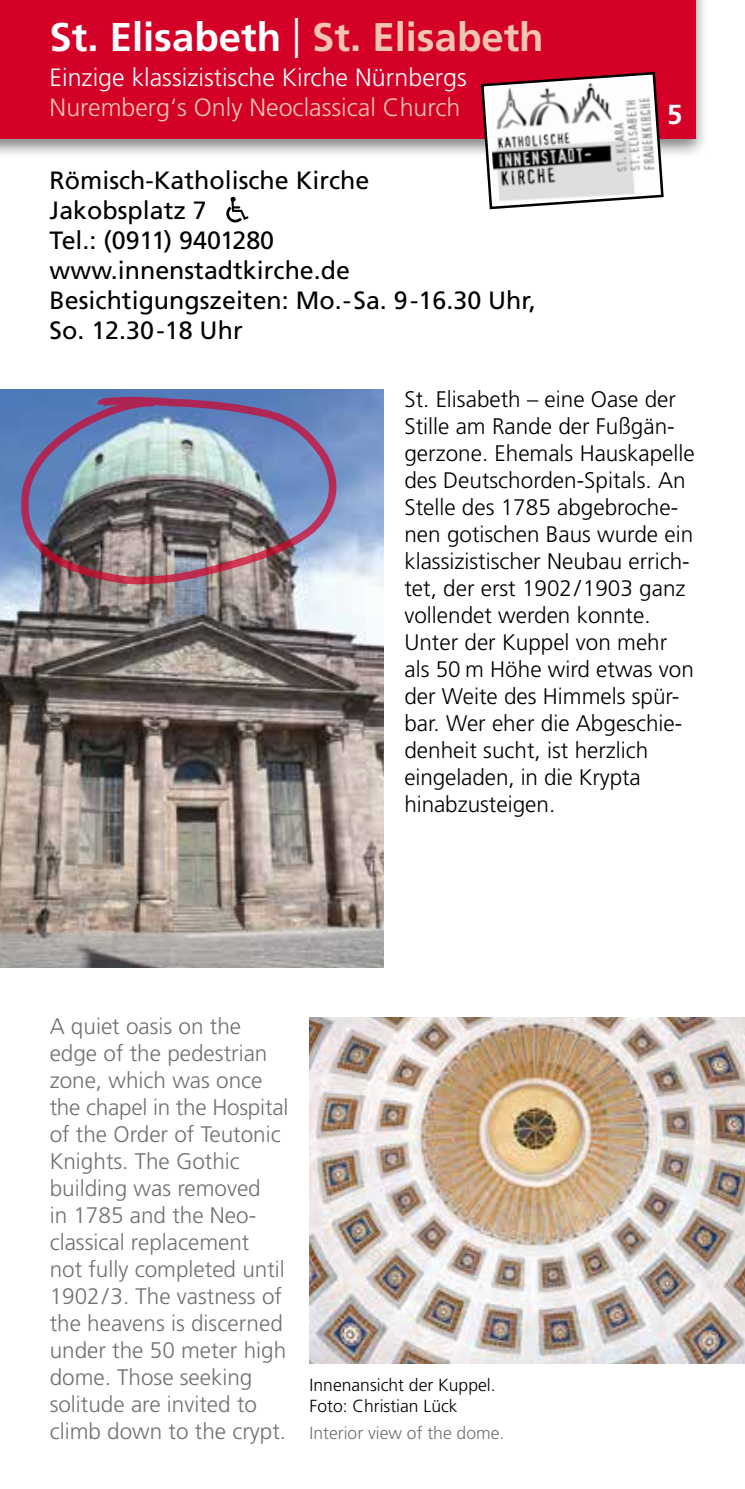
<style>
.page{position:relative;width:745px;height:1489px;background:#fff}
.page>*{position:absolute;margin:0;border:0;box-sizing:border-box;transform-origin:0 0}
.t1{font:700 40px "Frutiger LT";color:#fff}
.t2{font:700 27.5px "Frutiger LT";color:#fff}
.t3{font:25px/30px "Frutiger LT";color:#000}
.t4{font:300 25px "Frutiger LT";color:#fff}
.t5{font:300 25px "Frutiger LT";color:#f3c4b3}
.t6{font:300 22.5px/27px "Frutiger LT";color:#000}
.t7{font:300 22.5px/27px "Frutiger LT";color:#707172}
.t8{font:300 17.5px/21px "Frutiger LT";color:#000}
.t9{font:300 17.5px "Frutiger LT";color:#707172}
.s1{font-weight:300}
.s2{color:#f3c4b3}
</style>
<div class="page">
<img style="left:0;top:390px;width:383px;height:577px">
<img style="left:309px;top:1017px;width:435px;height:346px">
<div style="left:0;top:0;width:708px;height:159px;background:#000;opacity:.5"></div>
<div style="left:0;top:0;width:694px;height:139px;background:#d40028"></div>
<svg style="left:226px;top:197px;width:23px;height:26px"></svg>
<svg style="left:479px;top:71px;width:185px;height:139px"></svg>
<img style="left:19px;top:394px;width:320px;height:192px">
<h1 class="t1" style="left:50px;top:14px;width:495px">St. Elisabeth <span class="s1">|</span> <span class="s2">St. Elisabeth</span></h1>
<p class="t4" style="left:50px;top:63px;width:418px">Einzige klassizistische Kirche Nürnbergs</p>
<p class="t5" style="left:50px;top:93px;width:412px">Nuremberg‘s Only Neoclassical Church</p>
<p class="t2" style="left:666px;top:99px;width:17px">5</p>
<p class="t3" style="left:50px;top:165px;width:487px">Römisch-Katholische Kirche<br>Jakobsplatz 7<br>Tel.: (0911) 9401280 www.innenstadtkirche.de<br>Besichtigungszeiten: Mo.-Sa. 9-16.30 Uhr,<br>So. 12.30-18 Uhr</p>
<p class="t6" style="left:404px;top:386px;width:292px">St. Elisabeth – eine Oase der<br>Stille am Rande der Fußgän&shy;gerzone. Ehemals Hauskapelle des Deutschorden-Spitals. An<br>Stelle des 1785 abgebroche&shy;nen gotischen Baus wurde ein klassizistischer Neubau errich&shy;tet, der erst 1902/1903 ganz vollendet werden konnte.<br>Unter der Kuppel von mehr als 50 m Höhe wird etwas von der Weite des Himmels spür&shy;bar. Wer eher die Abgeschie&shy;denheit sucht, ist herzlich eingeladen, in die Krypta hinabzusteigen.</p>
<p class="t7" style="left:50px;top:1013px;width:240px">A quiet oasis on the edge of the pedestrian zone, which was once the chapel in the Hospital of the Order of Teutonic<br>Knights. The Gothic building was removed<br>in 1785 and the Neo&shy;classical replacement<br>not fully completed until<br>1902/3. The vastness of the heavens is discerned under the 50 meter high dome. Those seeking solitude are invited to climb down to the crypt.</p>
<p class="t8" style="left:309px;top:1374px;width:187px">Innenansicht der Kuppel.<br>Foto: Christian Lück</p>
<p class="t9" style="left:309px;top:1423px;width:196px">Interior view of the dome.</p>
</div>
